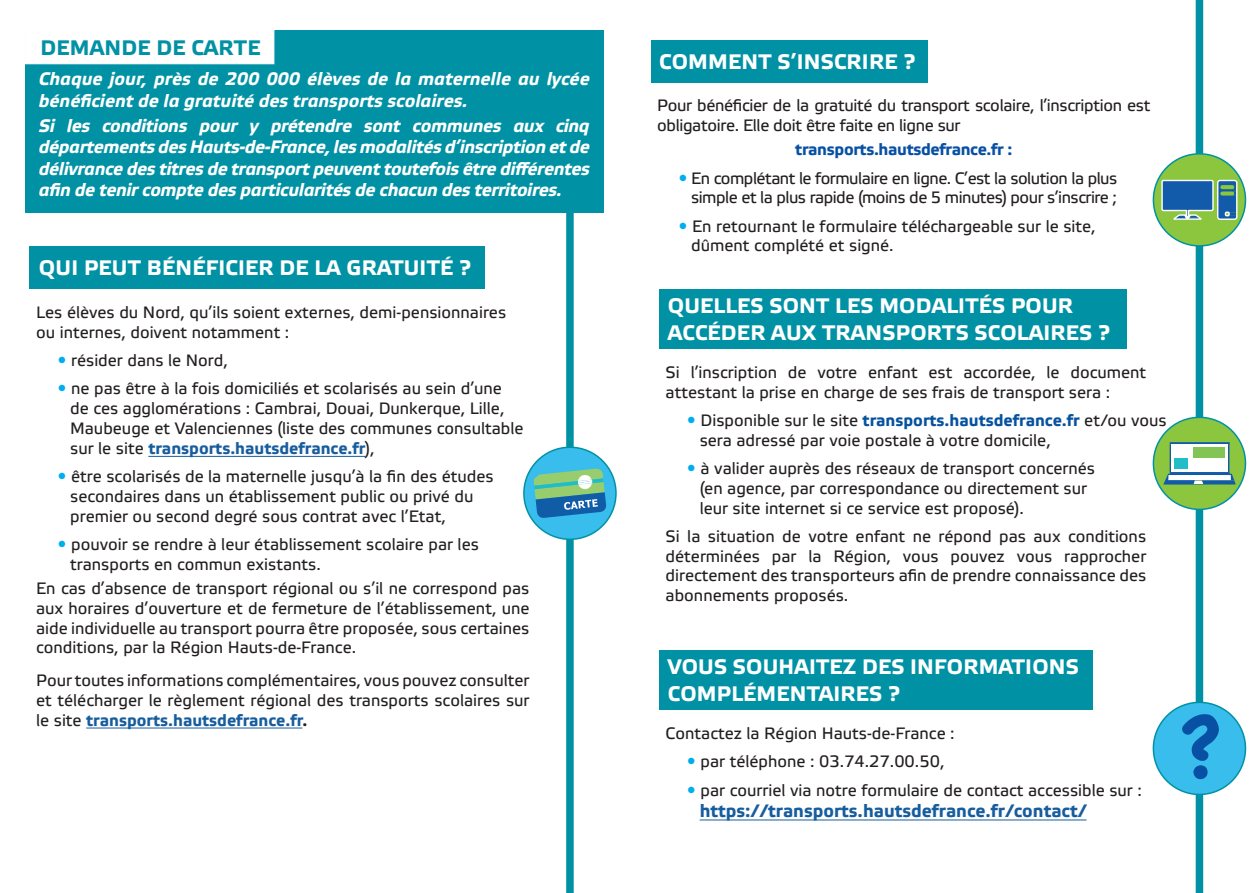
<style>
.page{position:relative;width:1259px;height:893px;background:#fff}
.page>*{position:absolute;margin:0;border:0;box-sizing:border-box;transform-origin:0 0}
.t1{font:700 21px/27px "Etelka Text";letter-spacing:.01em;color:#fff}
.t2{font:700 21px "Etelka Text";letter-spacing:.01em;color:#0092a4}
.t3{font:italic 700 18px/21.6px "Etelka Text";color:#fff}
.t4{font:700 18px "Etelka Text";color:#175d9e}
.t5{font:16.5px/19.8px "Etelka Text";color:#231f20}
.t6{font:16.5px/19.8px "Etelka Text";letter-spacing:-.03em;color:#231f20}
.t7{font:16.5px/19.8px "Etelka Text";letter-spacing:-.02em;color:#231f20}
.t8{font:700 16.5px "Etelka Text";letter-spacing:-.02em;color:#0850a3}
.s1{font-weight:700;color:#175d9e}
.s2{font-weight:700}
.s3{font-weight:700;color:#06529f}
</style>
<div class="page">
<div style="left:566px;top:203px;width:8px;height:690px;background:#0092a4"></div>
<div style="left:1195px;top:0;width:8px;height:893px;background:#0092a4"></div>
<div style="left:30px;top:247px;width:455px;height:42px;background:#0092a4"></div>
<hr style="left:148px;top:456px;width:217px;height:1px;background:#175d9e">
<hr style="left:86px;top:728px;width:216px;height:1px;background:#175d9e">
<div style="left:651px;top:40px;width:276px;height:42px;background:#0092a4"></div>
<div style="left:659px;top:289px;width:468px;height:60px;background:#0092a4"></div>
<hr style="left:699px;top:819px;width:387px;height:1px;background:#175d9e">
<div style="left:659px;top:651px;width:434px;height:59px;background:#0092a4"></div>
<svg style="left:1152px;top:700px;width:94px;height:96px"></svg>
<div style="left:1153px;top:154px;width:92px;height:92px;background:#8bc63e;border-radius:50%"></div>
<div style="left:1152px;top:153px;width:94px;height:94px;border:2px solid #0092a4;border-radius:50%"></div>
<svg style="left:1161px;top:180px;width:76px;height:40px"></svg>
<div style="left:524px;top:447px;width:92px;height:92px;background:#39bded;border-radius:50%"></div>
<div style="left:523px;top:446px;width:94px;height:94px;border:2px solid #0092a4;border-radius:50%"></div>
<svg style="left:534px;top:469px;width:72px;height:49px;background:#5ca7a5"></svg>
<div style="left:1153px;top:417px;width:92px;height:92px;background:#8bc63e;border-radius:50%"></div>
<div style="left:1152px;top:417px;width:94px;height:93px;border:2px solid #0092a4;border-radius:50%"></div>
<hr style="left:1169px;top:472px;width:60px;height:2px;background:#115baa">
<hr style="left:1169px;top:445px;width:2px;height:27px;background:#115baa">
<hr style="left:1169px;top:442px;width:60px;height:3px;background:#115baa">
<hr style="left:1227px;top:444px;width:2px;height:28px;background:#115baa">
<div style="left:1171px;top:445px;width:56px;height:27px;background:#fff"></div>
<div style="left:1174px;top:458px;width:13px;height:11px;background:#21bdc9"></div>
<div style="left:1193px;top:447px;width:31px;height:11px;background:#83c555"></div>
<svg style="left:1163px;top:474px;width:72px;height:11px"></svg>
<div style="left:26px;top:30px;width:578px;height:183px;background:#0092a4"></div>
<div style="left:25px;top:29px;width:249px;height:35px;background:#fff;border:1px solid #fff"></div>
<p class="t2" style="left:40px;top:35px;width:222px">DEMANDE DE CARTE</p>
<p class="t3" style="left:39px;top:69px;width:552px">Chaque jour, près de 200 000 élèves de la maternelle au lycée bénéficient de la gratuité des transports scolaires.</p>
<p class="t3" style="left:39px;top:115px;width:552px;text-align:justify">Si les conditions pour y prétendre sont communes aux cinq départements des Hauts-de-France, les modalités d’inscription et de délivrance des titres de transport peuvent toutefois être différentes afin de tenir compte des particularités de chacun des territoires.</p>
<p class="t1" style="left:39px;top:255px;width:434px">QUI PEUT BÉNÉFICIER DE LA GRATUITÉ ?</p>
<p class="t5" style="left:36px;top:303px;width:471px">Les élèves du Nord, qu’ils soient externes, demi-pensionnaires ou internes, doivent notamment :</p>
<p class="t5" style="left:71px;top:347px;width:432px;line-height:28.3px">résider dans le Nord,<br>ne pas être à la fois domiciliés et scolarisés au sein d’une</p>
<p class="t5" style="left:70px;top:399px;width:455px">de ces agglomérations : Cambrai, Douai, Dunkerque, Lille,<br>Maubeuge et Valenciennes (liste des communes consultable sur le site <span class="s1">transports.hautsdefrance.fr</span>),</p>
<p class="t5" style="left:70px;top:467px;width:425px">être scolarisés de la maternelle jusqu’à la fin des études secondaires dans un établissement public ou privé du premier ou second degré sous contrat avec l’Etat,</p>
<p class="t5" style="left:70px;top:535px;width:410px">pouvoir se rendre à leur établissement scolaire par les transports en commun existants.</p>
<p class="t5" style="left:36px;top:579px;width:495px;text-align:justify">En cas d’absence de transport régional ou s’il ne correspond pas aux horaires d’ouverture et de fermeture de l’établissement, une aide individuelle au transport pourra être proposée, sous certaines conditions, par la Région Hauts-de-France.</p>
<p class="t5" style="left:36px;top:671px;width:495px;text-align:justify">Pour toutes informations complémentaires, vous pouvez consulter et télécharger le règlement régional des transports scolaires sur le site <span class="s1">transports.hautsdefrance.fr</span><span class="s2">.</span></p>
<p class="t1" style="left:659px;top:48px;width:258px">COMMENT S’INSCRIRE ?</p>
<p class="t7" style="left:657px;top:96px;width:495px">Pour bénéficier de la gratuité du transport scolaire, l’inscription est obligatoire. Elle doit être faite en ligne sur</p>
<p class="t8" style="left:795px;top:139px;width:218px">transports.hautsdefrance.fr :</p>
<p class="t6" style="left:691px;top:168px;width:428px">En complétant le formulaire en ligne. C’est la solution la plus simple et la plus rapide (moins de 5 minutes) pour s’inscrire ;</p>
<p class="t5" style="left:691px;top:216px;width:406px">En retournant le formulaire téléchargeable sur le site, dûment complété et signé.</p>
<p class="t1" style="left:668px;top:293px;width:444px">QUELLES SONT LES MODALITÉS POUR<br>ACCÉDER AUX TRANSPORTS SCOLAIRES ?</p>
<p class="t5" style="left:665px;top:362px;width:482px">Si l’inscription de votre enfant est accordée, le document attestant la prise en charge de ses frais de transport sera :</p>
<p class="t5" style="left:699px;top:411px;width:468px">Disponible sur le site <span class="s3">transports.hautsdefrance.fr</span> et/ou vous sera adressé par voie postale à votre domicile,</p>
<p class="t5" style="left:699px;top:459px;width:397px">à valider auprès des réseaux de transport concernés (en agence, par correspondance ou directement sur leur site internet si ce service est proposé).</p>
<p class="t5" style="left:665px;top:527px;width:482px;text-align:justify">Si la situation de votre enfant ne répond pas aux conditions déterminées par la Région, vous pouvez vous rapprocher directement des transporteurs afin de prendre connaissance des abonnements proposés.</p>
<p class="t1" style="left:668px;top:654px;width:412px">VOUS SOUHAITEZ DES INFORMATIONS<br>COMPLÉMENTAIRES ?</p>
<p class="t5" style="left:700px;top:719px;width:443px;line-height:28.3px;text-indent:-35px">Contactez la Région Hauts-de-France :<br>par téléphone : 03.74.27.00.50,<br>par courriel via notre formulaire de contact accessible sur :</p>
<p class="t4" style="left:699px;top:800px;width:388px">https://transports.hautsdefrance.fr/contact/</p>
</div>
